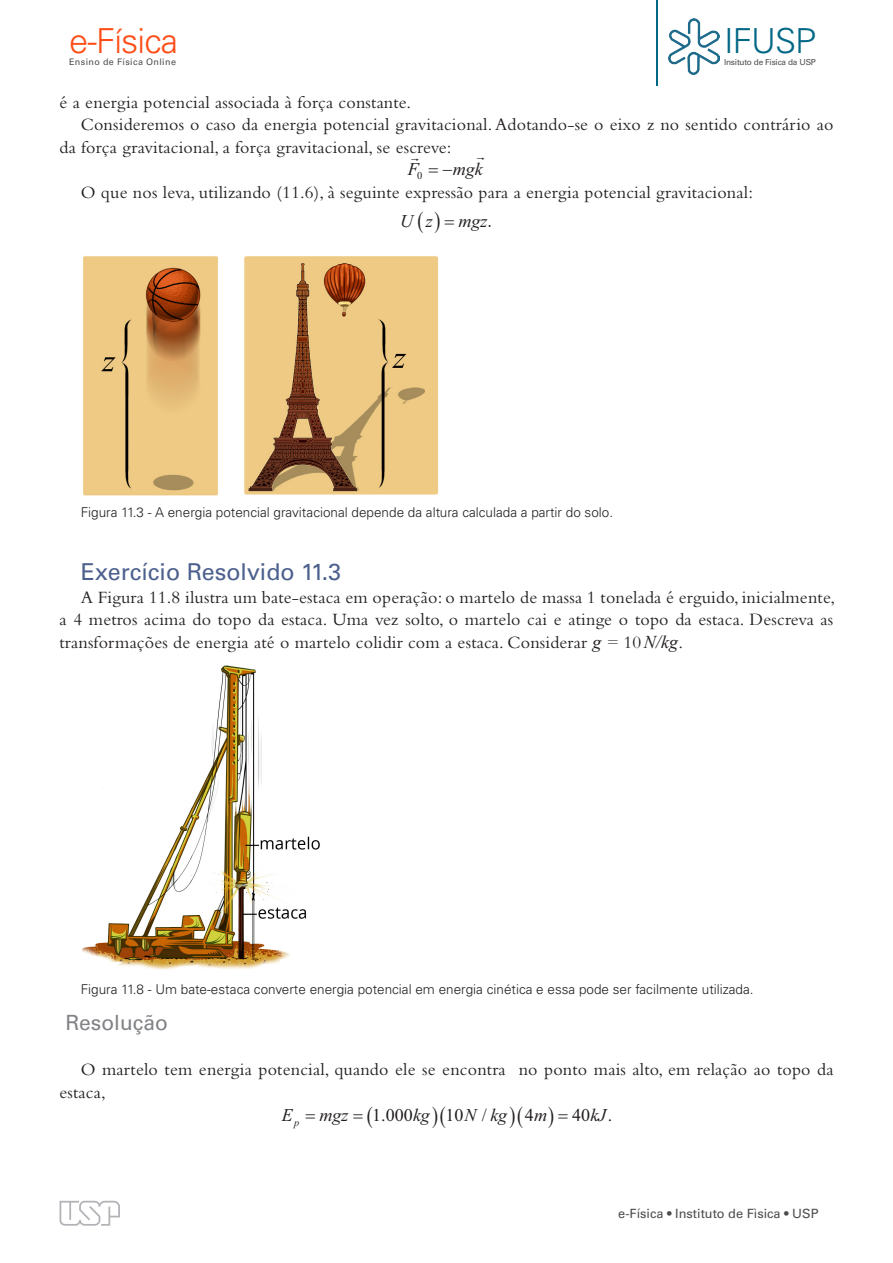
<style>
.page{position:relative;width:893px;height:1263px;background:#fff}
.page>*{position:absolute;margin:0;border:0;box-sizing:border-box;transform-origin:0 0}
.t1{font:300 34.5px "Univers";letter-spacing:-.025em;color:#ff4d17}
.t2{font:300 34.5px "Univers";letter-spacing:-.025em;color:#006786}
.TEXTO_-_SUBTITULO{font:23.25px "Univers";color:#4c608d}
.TEXTO_-_protocolo{font:21px "Univers";color:#808285}
.TEXTO_-_Corpo{font:18px/22.5px "Bembo";letter-spacing:.01em;color:#231f20}
.t3{font:italic 18px "Times New Roman";letter-spacing:-.005em;color:#231f20}
.t4{font:18px "Times New Roman";color:#231f20}
.Destaque__-__Legenda{font:300 13.5px "Univers";color:#231f20}
.t5{font:12.75px "Univers";color:#4b4c4d}
.t6{font:10.35px "Times New Roman";color:#231f20}
.t7{font:italic 10.35px "Times New Roman";color:#231f20}
.t8{font:9px "Univers";letter-spacing:.04em;color:#4e4d4e}
.t9{font:8.25px "Univers";letter-spacing:-.025em;color:#4e4d4e}
.s1{font-style:normal}
.s2{font-family:"Times New Roman";font-style:italic}
.s3{font-style:italic}
</style>
<div class="page">
<svg style="left:60px;top:1201px;width:60px;height:25px"></svg>
<img style="left:669px;top:18px;width:50px;height:56px">
<hr style="left:656px;top:0;width:2px;height:85px;background:#006786">
<img style="left:83px;top:256px;width:135px;height:240px">
<img style="left:244px;top:256px;width:194px;height:239px">
<img style="left:82px;top:665px;width:238px;height:305px">
<h1 class="t2" style="left:724px;top:20px;width:94px">IFUSP</h1>
<p class="t9" style="left:724px;top:57px;width:93px">Insituto de Física da USP</p>
<h1 class="t1" style="left:69px;top:20px;width:110px">e-Física</h1>
<p class="t8" style="left:69px;top:56px;width:108px">Ensino de Física Online</p>
<p class="TEXTO_-_Corpo" style="left:60px;top:90px;width:353px">é a energia potencial associada à força constante.</p>
<p class="TEXTO_-_Corpo" style="left:60px;top:113px;width:775px;text-indent:21px">Consideremos o caso da energia potencial gravitacional. Adotando-se o eixo z no sentido contrário ao da força gravitacional, a força gravitacional, se escreve:</p>
<p class="t3" style="left:408px;top:156px;width:12px">F</p>
<p class="t3" style="left:453px;top:156px;width:31px">mgk</p>
<p class="t6" style="left:417px;top:169px;width:37px">0 −</p>
<p class="TEXTO_-_Corpo" style="left:81px;top:180px;width:674px">O que nos leva, utilizando (11.6), à seguinte expressão para a energia potencial gravitacional:</p>
<p class="t3" style="left:400px;top:209px;width:34px">U z</p>
<p class="t3" style="left:458px;top:209px;width:35px">mgz<span class="s1">.</span></p>
<p class="Destaque__-__Legenda" style="left:81px;top:504px;width:534px">Figura 11.3 - A energia potencial gravitacional depende da altura calculada a partir do solo.</p>
<p class="TEXTO_-_SUBTITULO" style="left:81px;top:558px;width:262px">Exercício Resolvido 11.3</p>
<p class="TEXTO_-_Corpo" style="left:60px;top:585px;width:777px;text-align:justify;text-indent:21px">A Figura 11.8 ilustra um bate-estaca em operação: o martelo de massa 1 tonelada é erguido, inicialmente, a 4 metros acima do topo da estaca. Uma vez solto, o martelo cai e atinge o topo da estaca. Descreva as transformações de energia até o martelo colidir com a estaca. Considerar <span class="s2">g =</span> 10<span class="s2">N/kg</span>.</p>
<p class="Destaque__-__Legenda" style="left:81px;top:981px;width:674px">Figura 11.8 - Um bate-estaca converte energia potencial em energia cinética e essa pode ser facilmente utilizada.</p>
<p class="TEXTO_-_protocolo" style="left:66px;top:1010px;width:104px">Resolução</p>
<p class="TEXTO_-_Corpo" style="left:60px;top:1058px;width:775px;text-indent:21px">O martelo tem energia potencial, quando ele se encontra no ponto mais alto, em relação ao topo da estaca,</p>
<p class="t3" style="left:282px;top:1103px;width:12px">E</p>
<p class="t3" style="left:320px;top:1103px;width:30px">mgz</p>
<p class="t4" style="left:372px;top:1105px;width:59px">1.000<span class="s3">kg</span></p>
<p class="t3" style="left:445px;top:1103px;width:63px"><span class="s1">10</span>N kg</p>
<p class="t4" style="left:525px;top:1105px;width:24px">4<span class="s3">m</span></p>
<p class="t3" style="left:590px;top:1103px;width:17px">kJ</p>
<p class="t7" style="left:294px;top:1115px;width:7px">p</p>
<p class="t4" style="left:482px;top:1105px;width:7px">/</p>
<p class="t4" style="left:572px;top:1105px;width:42px">40 .</p>
<p class="t5" style="left:618px;top:1206px;width:202px">e-Física • Instituto de Fìsica • USP</p>
</div>
